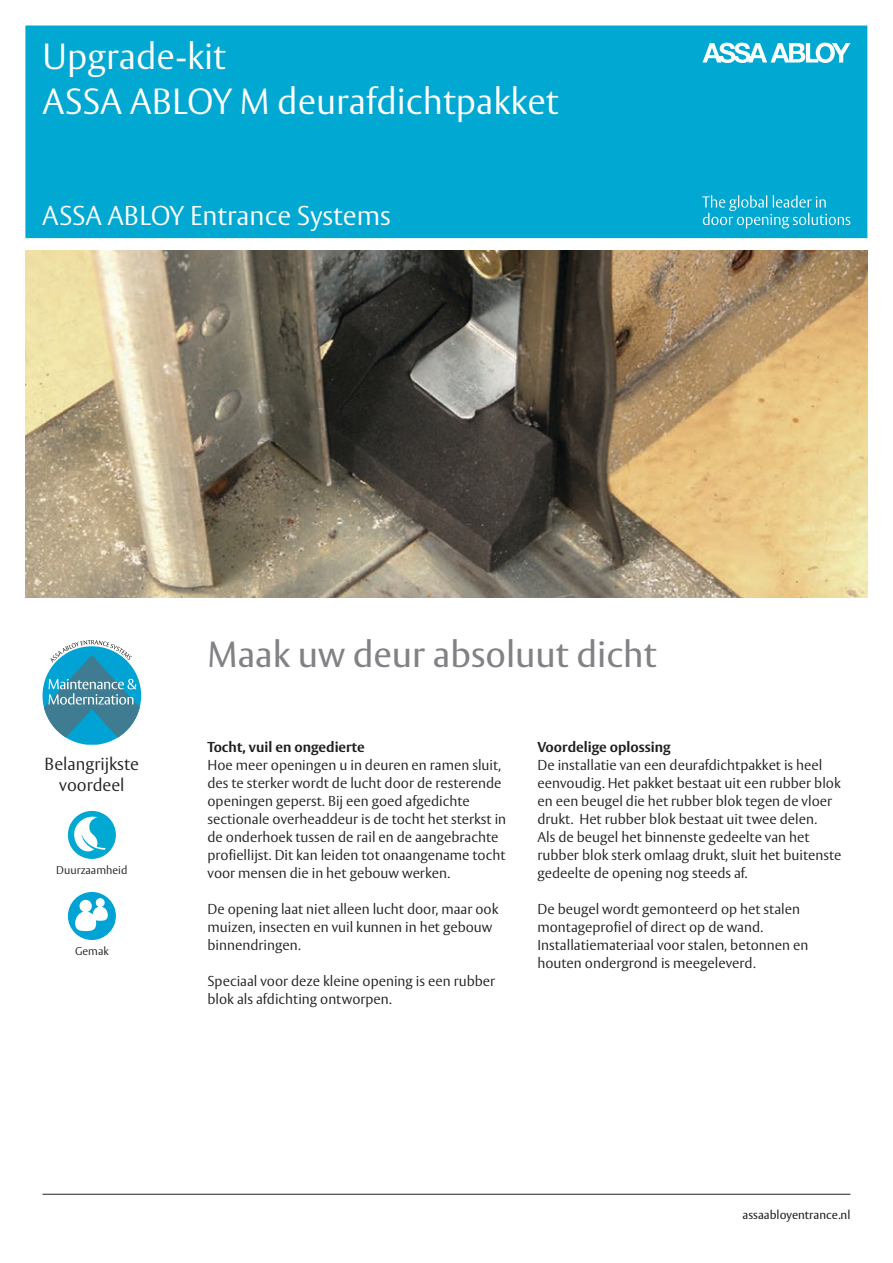
<style>
.page{position:relative;width:893px;height:1263px;background:#fff}
.page>*{position:absolute;margin:0;border:0;box-sizing:border-box;transform-origin:0 0}
.t1{font:300 36px/45px "ASSA Vesta";color:#fff}
.t2{font:36px "ASSA Vesta";color:#808285}
.t3{font:300 27px "ASSA Vesta";color:#fff}
.t4{font:300 17.25px/21px "ASSA Vesta";color:#231f20;text-align:center}
.t5{font:300 14.25px/18px "ASSA Vesta";color:#231f20}
.t6{font:700 14.25px "ASSA Vesta";color:#231f20}
.t7{font:12px "ASSA Vesta";color:#231f20}
.t8{font:300 11.25px "ASSA Vesta";color:#231f20}
</style>
<div class="page">
<div style="left:25px;top:26px;width:842px;height:212px;background:#00a8d2"></div>
<svg style="left:709px;top:48px;width:5px;height:7px"></svg>
<svg style="left:777px;top:200px;width:27px;height:7px"></svg>
<svg style="left:704px;top:218px;width:22px;height:6px"></svg>
<svg style="left:724px;top:46px;width:22px;height:14px"></svg>
<div style="left:820px;top:46px;width:10px;height:13px;background:#00a8d2;border-radius:50%"></div>
<svg style="left:43px;top:640px;width:98px;height:105px"></svg>
<hr style="left:43px;top:1194px;width:807px;height:1px;background:#231f20">
<img style="left:25px;top:251px;width:842px;height:346px">
<div style="left:68px;top:811px;width:48px;height:48px;background:#00a8d2;border-radius:50%"></div>
<svg style="left:72px;top:815px;width:34px;height:36px"></svg>
<div style="left:68px;top:892px;width:48px;height:48px;background:#00a3d3;border-radius:50%"></div>
<svg style="left:75px;top:898px;width:33px;height:33px"></svg>
<h1 class="t1" style="left:43px;top:36px;width:518px">Upgrade-kit<br>ASSA ABLOY M deurafdichtpakket</h1>
<h2 class="t3" style="left:42px;top:199px;width:350px">ASSA ABLOY Entrance Systems</h2>
<p class="t4" style="left:45px;top:754px;width:96px">Belangrijkste voordeel</p>
<p class="t8" style="left:56px;top:863px;width:73px">Duurzaamheid</p>
<p class="t8" style="left:75px;top:944px;width:35px">Gemak</p>
<h1 class="t2" style="left:207px;top:632px;width:451px">Maak uw deur absoluut dicht</h1>
<p class="t6" style="left:207px;top:738px;width:159px">Tocht, vuil en ongedierte</p>
<p class="t5" style="left:207px;top:757px;width:300px">Hoe meer openingen u in deuren en ramen sluit, des te sterker wordt de lucht door de resterende openingen geperst. Bij een goed afgedichte sectionale overheaddeur is de tocht het sterkst in de onderhoek tussen de rail en de aangebrachte profiellijst. Dit kan leiden tot onaangename tocht voor mensen die in het gebouw werken.</p>
<p class="t5" style="left:207px;top:901px;width:292px">De opening laat niet alleen lucht door, maar ook muizen, insecten en vuil kunnen in het gebouw binnendringen.</p>
<p class="t5" style="left:207px;top:973px;width:289px">Speciaal voor deze kleine opening is een rubber blok als afdichting ontworpen.</p>
<p class="t6" style="left:537px;top:738px;width:135px">Voordelige oplossing</p>
<p class="t5" style="left:537px;top:757px;width:305px">De installatie van een deurafdichtpakket is heel eenvoudig. Het pakket bestaat uit een rubber blok en een beugel die het rubber blok tegen de vloer drukt. Het rubber blok bestaat uit twee delen.<br>Als de beugel het binnenste gedeelte van het rubber blok sterk omlaag drukt, sluit het buitenste gedeelte de opening nog steeds af.</p>
<p class="t5" style="left:537px;top:901px;width:272px">De beugel wordt gemonteerd op het stalen montageprofiel of direct op de wand.<br>Installatiemateriaal voor stalen, betonnen en houten ondergrond is meegeleverd.</p>
<p class="t7" style="left:742px;top:1208px;width:109px">assaabloyentrance.nl</p>
</div>
